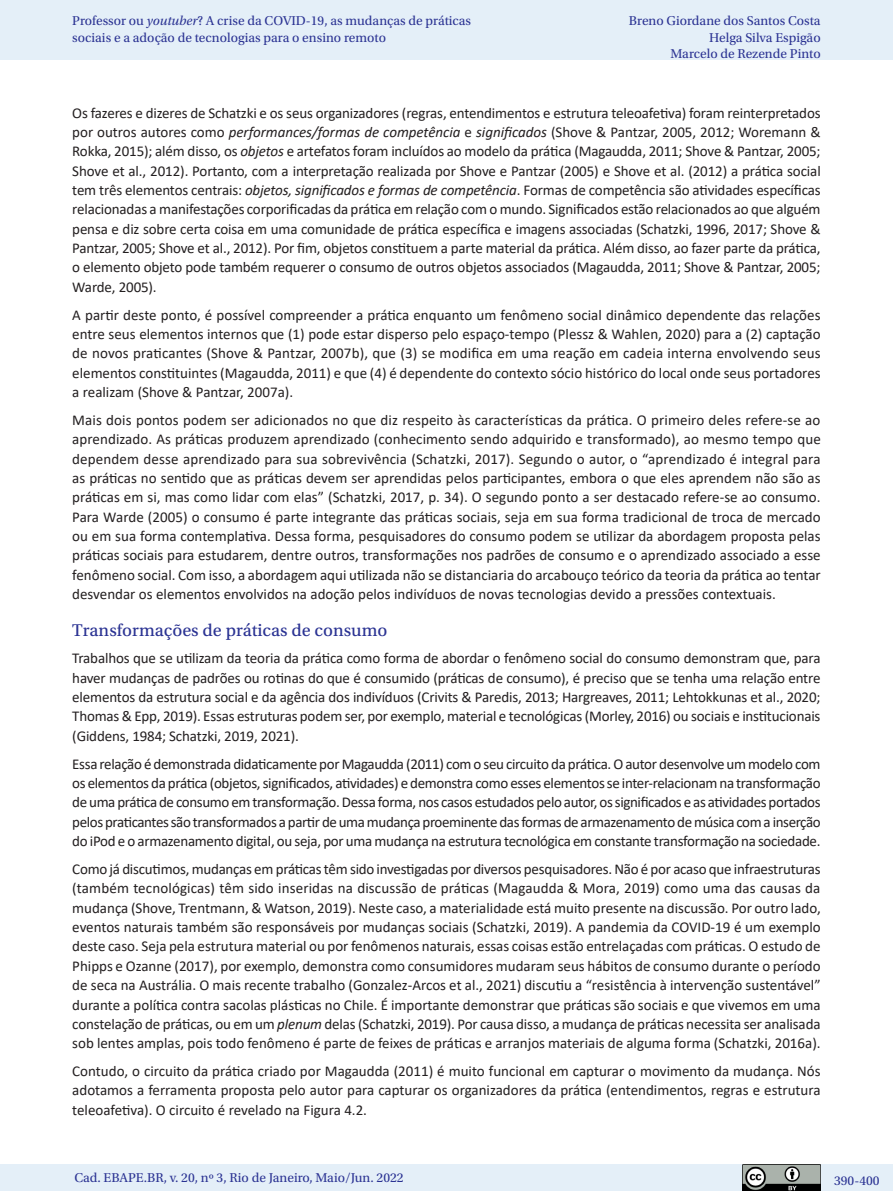
<style>
.page{position:relative;width:893px;height:1191px;background:#fff}
.page>*{position:absolute;margin:0;border:0;box-sizing:border-box;transform-origin:0 0}
._07_2_sub2{font:18px "Utopia Std Capt";color:#2b3393}
._06_0_texto{font:15px/19.4px "Calibri";letter-spacing:-.01em;color:#231f20;text-align:justify}
.t1{font:13.5px/16.5px "Utopia Std";color:#2b3393}
.s1{font-style:italic}
</style>
<div class="page">
<div style="left:0;top:0;width:893px;height:60px;background:#e4eff8"></div>
<div style="left:0;top:1164px;width:893px;height:27px;background:#e4eff8"></div>
<img style="left:743px;top:1164px;width:78px;height:27px">
<p class="t1" style="left:72px;top:13px;width:400px">Professor ou <span class="s1">youtuber</span>? A crise da COVID-19, as mudanças de práticas sociais e a adoção de tecnologias para o ensino remoto</p>
<p class="t1" style="left:629px;top:13px;width:193px;text-align:right">Breno Giordane dos Santos Costa<br>Helga Silva Espigão<br>Marcelo de Rezende Pinto</p>
<p class="_06_0_texto" style="left:72px;top:103px;width:750px">Os fazeres e dizeres de Schatzki e os seus organizadores (regras, entendimentos e estrutura teleoafetiva) foram reinterpretados por outros autores como <span class="s1">performances/formas de competência</span> e <span class="s1">significados</span> (Shove &amp; Pantzar, 2005, 2012; Woremann &amp; Rokka, 2015); além disso, os <span class="s1">objetos</span> e artefatos foram incluídos ao modelo da prática (Magaudda, 2011; Shove &amp; Pantzar, 2005; Shove et al., 2012). Portanto, com a interpretação realizada por Shove e Pantzar (2005) e Shove et al. (2012) a prática social tem três elementos centrais: <span class="s1">objetos, significados e formas de competência</span>. Formas de competência são atividades específicas relacionadas a manifestações corporificadas da prática em relação com o mundo. Significados estão relacionados ao que alguém pensa e diz sobre certa coisa em uma comunidade de prática específica e imagens associadas (Schatzki, 1996, 2017; Shove &amp; Pantzar, 2005; Shove et al., 2012). Por fim, objetos constituem a parte material da prática. Além disso, ao fazer parte da prática, o elemento objeto pode também requerer o consumo de outros objetos associados (Magaudda, 2011; Shove &amp; Pantzar, 2005; Warde, 2005).</p>
<p class="_06_0_texto" style="left:72px;top:305px;width:750px">A partir deste ponto, é possível compreender a prática enquanto um fenômeno social dinâmico dependente das relações entre seus elementos internos que (1) pode estar disperso pelo espaço-tempo (Plessz &amp; Wahlen, 2020) para a (2) captação de novos praticantes (Shove &amp; Pantzar, 2007b), que (3) se modifica em uma reação em cadeia interna envolvendo seus elementos constituintes (Magaudda, 2011) e que (4) é dependente do contexto sócio histórico do local onde seus portadores a realizam (Shove &amp; Pantzar, 2007a).</p>
<p class="_06_0_texto" style="left:72px;top:410px;width:750px">Mais dois pontos podem ser adicionados no que diz respeito às características da prática. O primeiro deles refere-se ao aprendizado. As práticas produzem aprendizado (conhecimento sendo adquirido e transformado), ao mesmo tempo que dependem desse aprendizado para sua sobrevivência (Schatzki, 2017). Segundo o autor, o “aprendizado é integral para as práticas no sentido que as práticas devem ser aprendidas pelos participantes, embora o que eles aprendem não são as práticas em si, mas como lidar com elas” (Schatzki, 2017, p. 34). O segundo ponto a ser destacado refere-se ao consumo.<br>Para Warde (2005) o consumo é parte integrante das práticas sociais, seja em sua forma tradicional de troca de mercado ou em sua forma contemplativa. Dessa forma, pesquisadores do consumo podem se utilizar da abordagem proposta pelas práticas sociais para estudarem, dentre outros, transformações nos padrões de consumo e o aprendizado associado a esse fenômeno social. Com isso, a abordagem aqui utilizada não se distanciaria do arcabouço teórico da teoria da prática ao tentar desvendar os elementos envolvidos na adoção pelos indivíduos de novas tecnologias devido a pressões contextuais.</p>
<p class="_07_2_sub2" style="left:72px;top:620px;width:317px">Transformações de práticas de consumo</p>
<p class="_06_0_texto" style="left:72px;top:648px;width:750px">Trabalhos que se utilizam da teoria da prática como forma de abordar o fenômeno social do consumo demonstram que, para haver mudanças de padrões ou rotinas do que é consumido (práticas de consumo), é preciso que se tenha uma relação entre elementos da estrutura social e da agência dos indivíduos (Crivits &amp; Paredis, 2013; Hargreaves, 2011; Lehtokkunas et al., 2020; Thomas &amp; Epp, 2019). Essas estruturas podem ser, por exemplo, material e tecnológicas (Morley, 2016) ou sociais e institucionais (Giddens, 1984; Schatzki, 2019, 2021).</p>
<p class="_06_0_texto" style="left:72px;top:753px;width:750px">Essa relação é demonstrada didaticamente por Magaudda (2011) com o seu circuito da prática. O autor desenvolve um modelo com os elementos da prática (objetos, significados, atividades) e demonstra como esses elementos se inter-relacionam na transformação de uma prática de consumo em transformação. Dessa forma, nos casos estudados pelo autor, os significados e as atividades portados pelos praticantes são transformados a partir de uma mudança proeminente das formas de armazenamento de música com a inserção do iPod e o armazenamento digital, ou seja, por uma mudança na estrutura tecnológica em constante transformação na sociedade.</p>
<p class="_06_0_texto" style="left:72px;top:859px;width:750px">Como já discutimos, mudanças em práticas têm sido investigadas por diversos pesquisadores. Não é por acaso que infraestruturas (também tecnológicas) têm sido inseridas na discussão de práticas (Magaudda &amp; Mora, 2019) como uma das causas da mudança (Shove, Trentmann, &amp; Watson, 2019). Neste caso, a materialidade está muito presente na discussão. Por outro lado, eventos naturais também são responsáveis por mudanças sociais (Schatzki, 2019). A pandemia da COVID-19 é um exemplo deste caso. Seja pela estrutura material ou por fenômenos naturais, essas coisas estão entrelaçadas com práticas. O estudo de Phipps e Ozanne (2017), por exemplo, demonstra como consumidores mudaram seus hábitos de consumo durante o período de seca na Austrália. O mais recente trabalho (Gonzalez-Arcos et al., 2021) discutiu a “resistência à intervenção sustentável” durante a política contra sacolas plásticas no Chile. É importante demonstrar que práticas são sociais e que vivemos em uma constelação de práticas, ou em um <span class="s1">plenum</span> delas (Schatzki, 2019). Por causa disso, a mudança de práticas necessita ser analisada sob lentes amplas, pois todo fenômeno é parte de feixes de práticas e arranjos materiais de alguma forma (Schatzki, 2016a).</p>
<p class="_06_0_texto" style="left:72px;top:1061px;width:750px">Contudo, o circuito da prática criado por Magaudda (2011) é muito funcional em capturar o movimento da mudança. Nós adotamos a ferramenta proposta pelo autor para capturar os organizadores da prática (entendimentos, regras e estrutura teleoafetiva). O circuito é revelado na Figura 4.2.</p>
<p class="t1" style="left:74px;top:1169px;width:331px">Cad. EBAPE.BR, v. 20, nº 3, Rio de Janeiro, Maio/Jun. 2022</p>
<p class="t1" style="left:834px;top:1172px;width:47px">390-400</p>
</div>
